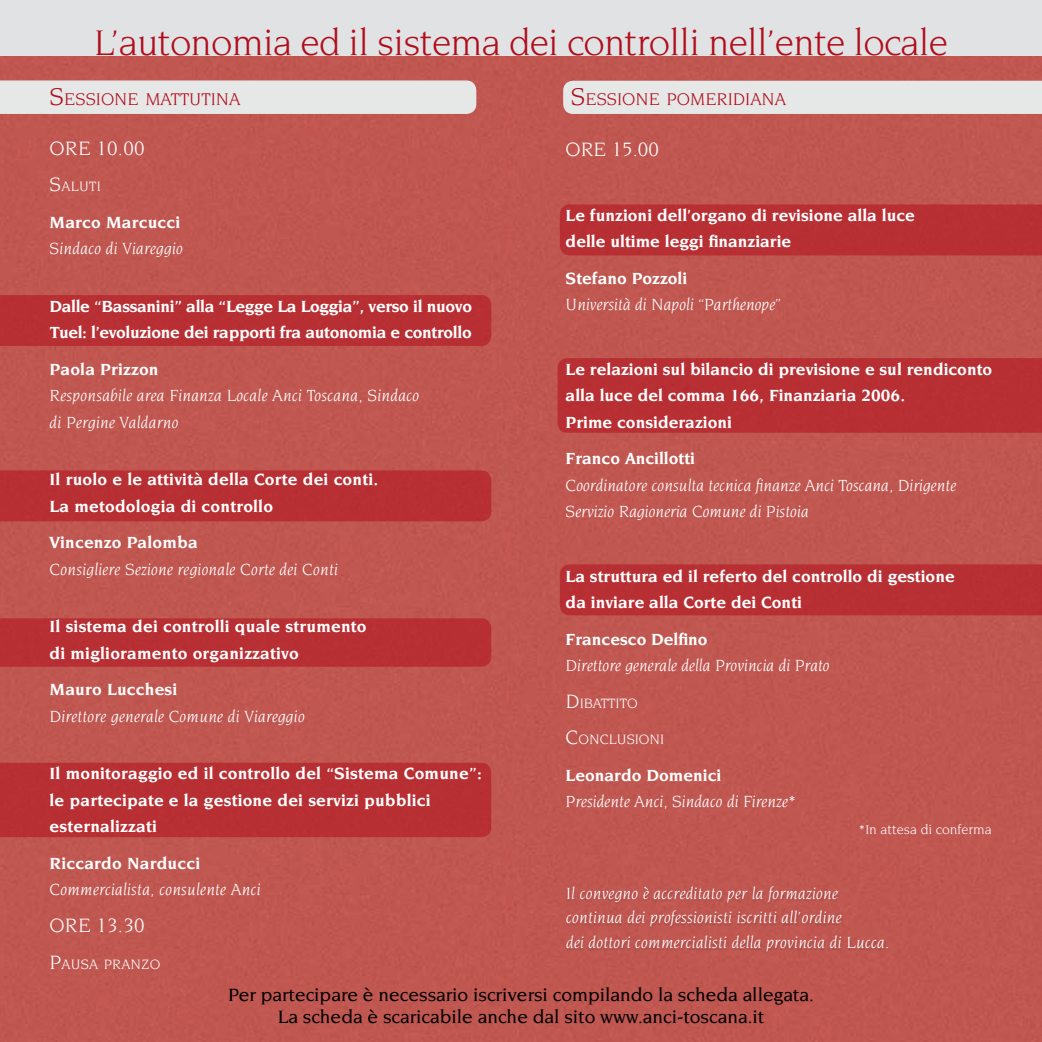
<style>
.page{position:relative;width:1042px;height:1042px;background:#fff}
.page>*{position:absolute;margin:0;border:0;box-sizing:border-box;transform-origin:0 0}
.t1{font:38.5px "Novarese";letter-spacing:-.02em;color:#b10d1b}
.t2{font:21px "Novarese";letter-spacing:.01em;color:#fff}
.t3{font:500 19.25px/22.8px "Novarese";color:#000;text-align:center}
.t4{font:18.38px "Novarese";color:#b10d1b}
.t5{font:700 17.5px/26.2px "Novarese";color:#fff}
.t6{font:italic 17.5px/26.2px "Novarese";letter-spacing:.01em;color:#fff}
.t7{font:700 17.5px/26.2px "Novarese";letter-spacing:-.02em;color:#fff}
.t8{font:14.7px "Novarese";color:#fff}
.t9{font:14px "Novarese";color:#fff}
.s1{font-size:26.25px}
.s2{font-size:21px}
</style>
<div class="page">
<div style="left:0;top:56px;width:517px;height:986px;background:#c05751"></div>
<div style="left:517px;top:56px;width:525px;height:986px;background:#c05751"></div>
<div style="left:0;top:295px;width:491px;height:51px;background:#b72f33"></div>
<div style="left:0;top:470px;width:491px;height:51px;background:#b72f33"></div>
<div style="left:0;top:618px;width:491px;height:49px;background:#b72f33"></div>
<div style="left:0;top:763px;width:491px;height:74px;background:#b72f33"></div>
<div style="left:557px;top:358px;width:485px;height:75px;background:#b72f33"></div>
<div style="left:560px;top:204px;width:482px;height:51px;background:#b72f33"></div>
<div style="left:560px;top:564px;width:482px;height:51px;background:#b72f33"></div>
<div style="left:0;top:80px;width:476px;height:34px;background:#e6e7e7"></div>
<div style="left:0;top:0;width:1042px;height:56px;background:#e1e2e3"></div>
<div style="left:563px;top:81px;width:479px;height:33px;background:#e6e7e7"></div>
<div style="left:565px;top:885px;width:325px;height:69px;background:#000;opacity:.2"></div>
<h1 class="t1" style="left:94px;top:21px;width:855px">L’AUTONOMIA ED IL SISTEMA DEI CONTROLLI NELL’ENTE LOCALE</h1>
<p class="t4" style="left:50px;top:89px;width:192px"><span class="s1">S</span>ESSIONE MATTUTINA</p>
<p class="t4" style="left:571px;top:89px;width:217px"><span class="s1">S</span>ESSIONE POMERIDIANA</p>
<p class="t2" style="left:50px;top:136px;width:97px">ORE 10.00</p>
<p class="t8" style="left:50px;top:179px;width:53px"><span class="s2">S</span>ALUTI</p>
<p class="t5" style="left:50px;top:209px;width:132px">Marco Marcucci</p>
<p class="t6" style="left:50px;top:235px;width:135px">Sindaco di Viareggio</p>
<p class="t7" style="left:50px;top:293px;width:424px">Dalle “Bassanini” alla “Legge La Loggia”, verso il nuovo<br>Tuel: l’evoluzione dei rapporti fra autonomia e controllo</p>
<p class="t5" style="left:50px;top:356px;width:111px">Paola Prizzon</p>
<p class="t6" style="left:50px;top:382px;width:371px">Responsabile area Finanza Locale Anci Toscana, Sindaco di Pergine Valdarno</p>
<p class="t5" style="left:50px;top:466px;width:330px">Il ruolo e le attività della Corte dei conti.<br>La metodologia di controllo</p>
<p class="t5" style="left:50px;top:529px;width:150px">Vincenzo Palomba</p>
<p class="t6" style="left:50px;top:556px;width:290px">Consigliere Sezione regionale Corte dei Conti</p>
<p class="t5" style="left:50px;top:613px;width:319px">Il sistema dei controlli quale strumento di miglioramento organizzativo</p>
<p class="t5" style="left:50px;top:676px;width:129px">Mauro Lucchesi</p>
<p class="t6" style="left:50px;top:703px;width:257px">Direttore generale Comune di Viareggio</p>
<p class="t5" style="left:50px;top:760px;width:434px">Il monitoraggio ed il controllo del “Sistema Comune”: le partecipate e la gestione dei servizi pubblici esternalizzati</p>
<p class="t5" style="left:50px;top:850px;width:152px">Riccardo Narducci</p>
<p class="t6" style="left:50px;top:876px;width:212px">Commercialista, consulente Anci</p>
<p class="t2" style="left:50px;top:913px;width:97px">ORE 13.30</p>
<p class="t8" style="left:50px;top:956px;width:111px"><span class="s2">P</span>AUSA PRANZO</p>
<p class="t2" style="left:566px;top:138px;width:95px">ORE 15.00</p>
<p class="t5" style="left:566px;top:202px;width:351px">Le funzioni dell’organo di revisione alla luce delle ultime leggi finanziarie</p>
<p class="t5" style="left:566px;top:265px;width:123px">Stefano Pozzoli</p>
<p class="t6" style="left:566px;top:291px;width:217px">Università di Napoli “Parthenope”</p>
<p class="t5" style="left:566px;top:356px;width:428px">Le relazioni sul bilancio di previsione e sul rendiconto alla luce del comma 166, Finanziaria 2006.<br>Prime considerazioni</p>
<p class="t5" style="left:566px;top:445px;width:131px">Franco Ancillotti</p>
<p class="t6" style="left:566px;top:471px;width:392px">Coordinatore consulta tecnica finanze Anci Toscana, Dirigente<br>Servizio Ragioneria Comune di Pistoia</p>
<p class="t5" style="left:566px;top:562px;width:391px">La struttura ed il referto del controllo di gestione da inviare alla Corte dei Conti</p>
<p class="t5" style="left:566px;top:625px;width:144px">Francesco Delfino</p>
<p class="t6" style="left:566px;top:652px;width:266px">Direttore generale della Provincia di Prato</p>
<p class="t8" style="left:566px;top:695px;width:72px"><span class="s2">D</span>IBATTITO</p>
<p class="t8" style="left:566px;top:731px;width:100px"><span class="s2">C</span>ONCLUSIONI</p>
<p class="t5" style="left:566px;top:762px;width:157px">Leonardo Domenici</p>
<p class="t6" style="left:566px;top:788px;width:232px">Presidente Anci, Sindaco di Firenze*</p>
<p class="t9" style="left:858px;top:821px;width:135px">*IN ATTESA DI CONFERMA</p>
<p class="t6" style="left:566px;top:881px;width:325px;line-height:24.5px">Il convegno è accreditato per la formazione continua dei professionisti iscritti all’ordine<br>dei dottori commercialisti della provincia di Lucca.</p>
<p class="t3" style="left:228px;top:983px;width:587px">Per partecipare è necessario iscriversi compilando la scheda allegata.<br>La scheda è scaricabile anche dal sito www.anci-toscana.it</p>
</div>
